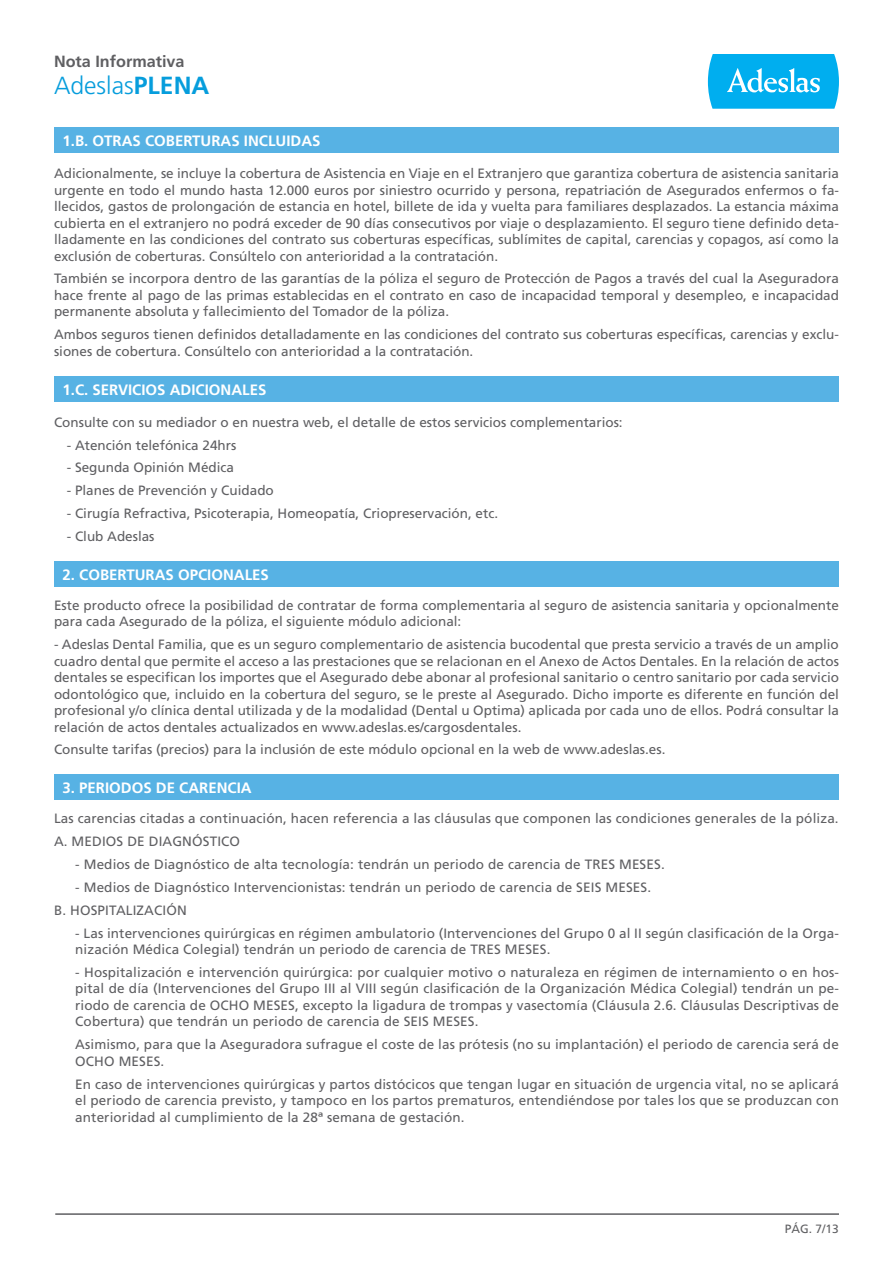
<style>
.page{position:relative;width:893px;height:1263px;background:#fff}
.page>*{position:absolute;margin:0;border:0;box-sizing:border-box;transform-origin:0 0}
.t1{font:300 24.75px "Frutiger";color:#069ddc}
.t2{font:700 16.2px "Frutiger";color:#5f5f62}
.t3{font:700 15px "Frutiger";color:#fff}
.t4{font:13.5px/16.5px "Frutiger";color:#5f5f62}
.t5{font:12px "Frutiger";color:#5f5f62}
.s1{font-weight:700}
</style>
<div class="page">
<div style="left:54px;top:128px;width:785px;height:25px;background:#57b2e4"></div>
<div style="left:54px;top:376px;width:785px;height:26px;background:#57b2e4"></div>
<div style="left:54px;top:561px;width:785px;height:26px;background:#57b2e4"></div>
<div style="left:54px;top:775px;width:785px;height:25px;background:#57b2e4"></div>
<svg style="left:708px;top:54px;width:131px;height:55px;background:#20b8f0"></svg>
<hr style="left:55px;top:1213px;width:784px;height:2px;background:#5f5f62">
<p class="t2" style="left:54px;top:51px;width:132px">Nota Informativa</p>
<h1 class="t1" style="left:54px;top:71px;width:157px">Adeslas<span class="s1">PLENA</span></h1>
<p class="t3" style="left:63px;top:132px;width:260px">1.B. OTRAS COBERTURAS INCLUIDAS</p>
<p class="t4" style="left:54px;top:165px;width:786px;text-align:justify">Adicionalmente, se incluye la cobertura de Asistencia en Viaje en el Extranjero que garantiza cobertura de asistencia sanitaria urgente en todo el mundo hasta 12.000 euros por siniestro ocurrido y persona, repatriación de Asegurados enfermos o fa&shy;llecidos, gastos de prolongación de estancia en hotel, billete de ida y vuelta para familiares desplazados. La estancia máxima cubierta en el extranjero no podrá exceder de 90 días consecutivos por viaje o desplazamiento. El seguro tiene definido deta&shy;lladamente en las condiciones del contrato sus coberturas específicas, sublímites de capital, carencias y copagos, así como la exclusión de coberturas. Consúltelo con anterioridad a la contratación.</p>
<p class="t4" style="left:54px;top:270px;width:786px;text-align:justify">También se incorpora dentro de las garantías de la póliza el seguro de Protección de Pagos a través del cual la Aseguradora hace frente al pago de las primas establecidas en el contrato en caso de incapacidad temporal y desempleo, e incapacidad permanente absoluta y fallecimiento del Tomador de la póliza.</p>
<p class="t4" style="left:54px;top:326px;width:786px">Ambos seguros tienen definidos detalladamente en las condiciones del contrato sus coberturas específicas, carencias y exclu&shy;siones de cobertura. Consúltelo con anterioridad a la contratación.</p>
<p class="t3" style="left:63px;top:381px;width:205px">1.C. SERVICIOS ADICIONALES</p>
<p class="t4" style="left:54px;top:414px;width:570px">Consulte con su mediador o en nuestra web, el detalle de estos servicios complementarios:</p>
<p class="t4" style="left:67px;top:436px;width:171px">- Atención telefónica 24hrs</p>
<p class="t4" style="left:67px;top:459px;width:169px">- Segunda Opinión Médica</p>
<p class="t4" style="left:67px;top:482px;width:209px">- Planes de Prevención y Cuidado</p>
<p class="t4" style="left:67px;top:505px;width:433px">- Cirugía Refractiva, Psicoterapia, Homeopatía, Criopreservación, etc.</p>
<p class="t4" style="left:67px;top:528px;width:89px">- Club Adeslas</p>
<p class="t3" style="left:63px;top:566px;width:208px">2. COBERTURAS OPCIONALES</p>
<p class="t4" style="left:54px;top:597px;width:786px">Este producto ofrece la posibilidad de contratar de forma complementaria al seguro de asistencia sanitaria y opcionalmente para cada Asegurado de la póliza, el siguiente módulo adicional:</p>
<p class="t4" style="left:54px;top:636px;width:786px;text-align:justify">- Adeslas Dental Familia, que es un seguro complementario de asistencia bucodental que presta servicio a través de un amplio cuadro dental que permite el acceso a las prestaciones que se relacionan en el Anexo de Actos Dentales. En la relación de actos dentales se especifican los importes que el Asegurado debe abonar al profesional sanitario o centro sanitario por cada servicio odontológico que, incluido en la cobertura del seguro, se le preste al Asegurado. Dicho importe es diferente en función del profesional y/o clínica dental utilizada y de la modalidad (Dental u Optima) aplicada por cada uno de ellos. Podrá consultar la relación de actos dentales actualizados en www.adeslas.es/cargosdentales.</p>
<p class="t4" style="left:54px;top:741px;width:613px">Consulte tarifas (precios) para la inclusión de este módulo opcional en la web de www.adeslas.es.</p>
<p class="t3" style="left:63px;top:779px;width:191px">3. PERIODOS DE CARENCIA</p>
<p class="t4" style="left:54px;top:807px;width:786px;line-height:23px">Las carencias citadas a continuación, hacen referencia a las cláusulas que componen las condiciones generales de la póliza.<br>A. MEDIOS DE DIAGNÓSTICO</p>
<p class="t4" style="left:75px;top:856px;width:591px">- Medios de Diagnóstico de alta tecnología: tendrán un periodo de carencia de TRES MESES.</p>
<p class="t4" style="left:54px;top:875px;width:599px;line-height:23px;text-indent:21px">- Medios de Diagnóstico Intervencionistas: tendrán un periodo de carencia de SEIS MESES.<br>B. HOSPITALIZACIÓN</p>
<p class="t4" style="left:75px;top:924px;width:765px">- Las intervenciones quirúrgicas en régimen ambulatorio (Intervenciones del Grupo 0 al II según clasificación de la Orga&shy;nización Médica Colegial) tendrán un periodo de carencia de TRES MESES.</p>
<p class="t4" style="left:75px;top:964px;width:765px;text-align:justify">- Hospitalización e intervención quirúrgica: por cualquier motivo o naturaleza en régimen de internamiento o en hos&shy;pital de día (Intervenciones del Grupo III al VIII según clasificación de la Organización Médica Colegial) tendrán un pe&shy;riodo de carencia de OCHO MESES, excepto la ligadura de trompas y vasectomía (Cláusula 2.6. Cláusulas Descriptivas de Cobertura) que tendrán un periodo de carencia de SEIS MESES.</p>
<p class="t4" style="left:75px;top:1036px;width:765px">Asimismo, para que la Aseguradora sufrague el coste de las prótesis (no su implantación) el periodo de carencia será de<br>OCHO MESES.</p>
<p class="t4" style="left:75px;top:1075px;width:765px;text-align:justify">En caso de intervenciones quirúrgicas y partos distócicos que tengan lugar en situación de urgencia vital, no se aplicará el periodo de carencia previsto, y tampoco en los partos prematuros, entendiéndose por tales los que se produzcan con anterioridad al cumplimiento de la 28ª semana de gestación.</p>
<p class="t5" style="left:785px;top:1221px;width:56px">PÁG. 7/13</p>
</div>
